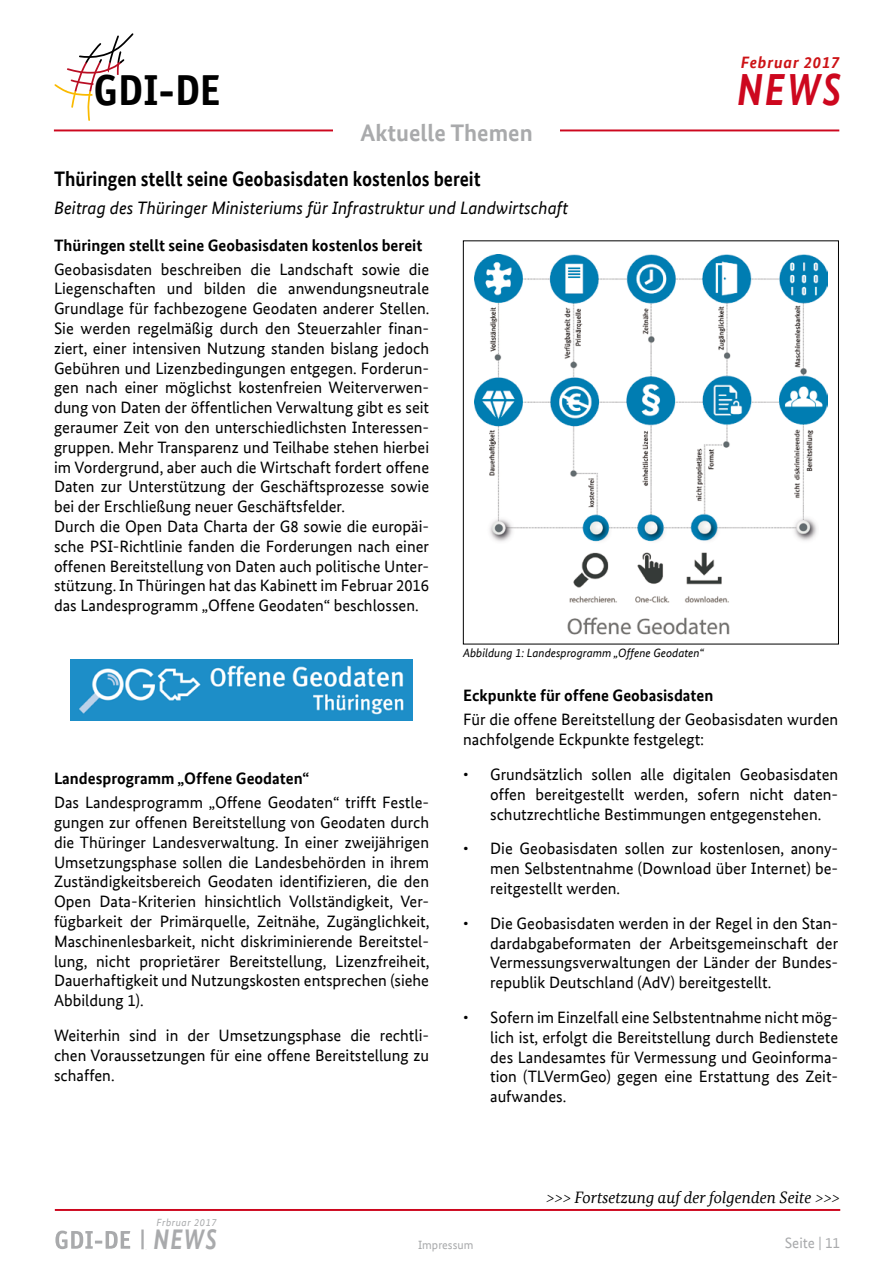
<style>
.page{position:relative;width:893px;height:1263px;background:#fff}
.page>*{position:absolute;margin:0;border:0;box-sizing:border-box;transform-origin:0 0}
.t1{font:italic 700 45px "Bundes Sans Web";color:#cd071e;scale:.85 1}
.t2{font:700 43.5px "Officina Sans";color:#000}
.t3{font:italic 700 28.35px "Bundes Sans Web";color:#a9aaac;scale:.82 1}
.t4{font:700 24px "Bundes Sans Web";color:#a9aaac}
.Überschrift{font:700 21px "Bundes Sans Web";color:#000;scale:.91 1}
.Überschrift-2{font:italic 18px "Bundes Sans Web";color:#000}
.Fliesstext{font:16.5px/19.8px "Bundes Sans Web";color:#000;text-align:justify}
.Fliesstext-2{font:700 16.5px "Bundes Sans Web";color:#000}
.t5{font:italic 16.5px "Bundes Serif Web";color:#000}
.t6{font:italic 700 16.5px "Bundes Sans Web";letter-spacing:.05em;color:#cd1316}
.t7{font:15px "Bundes Sans Web";color:#a9aaac}
.Bildunterschrift{font:italic 12px "Bundes Sans Web";color:#000}
.t8{font:12px "Bundes Sans Web";color:#a9aaac}
.t9{font:italic 10.35px "Bundes Sans Web";letter-spacing:.05em;color:#a9aaac}
</style>
<div class="page">
<hr style="left:54px;top:129px;width:785px;height:2px;background:#cd071e">
<svg style="left:54px;top:33px;width:80px;height:88px"></svg>
<hr style="left:55px;top:1209px;width:785px;height:2px;background:#cd071e">
<svg style="left:151px;top:1210px;width:69px;height:1px"></svg>
<svg style="left:55px;top:1229px;width:89px;height:21px"></svg>
<img style="left:71px;top:659px;width:341px;height:62px">
<img style="left:475px;top:254px;width:352px;height:381px">
<div style="left:463px;top:241px;width:376px;height:403px;border:1px solid #000"></div>
<div style="left:333px;top:117px;width:227px;height:29px;background:#fff"></div>
<p class="t6" style="left:741px;top:53px;width:100px">Februar 2017</p>
<h2 class="t2" style="left:93px;top:63px;width:128px">GDI-DE</h2>
<h1 class="t1" style="left:737px;top:63px;width:124px">NEWS</h1>
<p class="t4" style="left:360px;top:119px;width:174px">Aktuelle Themen</p>
<p class="Überschrift" style="left:54px;top:167px;width:470px">Thüringen stellt seine Geobasisdaten kostenlos bereit</p>
<p class="Überschrift-2" style="left:54px;top:197px;width:516px">Beitrag des Thüringer Ministeriums für Infrastruktur und Landwirtschaft</p>
<p class="Fliesstext-2" style="left:54px;top:235px;width:370px">Thüringen stellt seine Geobasisdaten kostenlos bereit</p>
<p class="Fliesstext" style="left:54px;top:259px;width:377px">Geobasisdaten beschreiben die Landschaft sowie die Liegenschaften und bilden die anwendungsneutrale Grundlage für fachbezogene Geodaten anderer Stellen.<br>Sie werden regelmäßig durch den Steuerzahler finan&shy;ziert, einer intensiven Nutzung standen bislang jedoch Gebühren und Lizenzbedingungen entgegen. Forderun&shy;gen nach einer möglichst kostenfreien Weiterverwen&shy;dung von Daten der öffentlichen Verwaltung gibt es seit geraumer Zeit von den unterschiedlichsten Interessen&shy;gruppen. Mehr Transparenz und Teilhabe stehen hierbei im Vordergrund, aber auch die Wirtschaft fordert offene Daten zur Unterstützung der Geschäftsprozesse sowie bei der Erschließung neuer Geschäftsfelder.</p>
<p class="Fliesstext" style="left:54px;top:516px;width:377px">Durch die Open Data Charta der G8 sowie die europäi&shy;sche PSI-Richtlinie fanden die Forderungen nach einer offenen Bereitstellung von Daten auch politische Unter&shy;stützung. In Thüringen hat das Kabinett im Februar 2016 das Landesprogramm „Offene Geodaten“ beschlossen.</p>
<p class="Fliesstext-2" style="left:54px;top:769px;width:257px">Landesprogramm „Offene Geodaten“</p>
<p class="Fliesstext" style="left:54px;top:793px;width:377px">Das Landesprogramm „Offene Geodaten“ trifft Festle&shy;gungen zur offenen Bereitstellung von Geodaten durch die Thüringer Landesverwaltung. In einer zweijährigen Umsetzungsphase sollen die Landesbehörden in ihrem Zuständigkeitsbereich Geodaten identifizieren, die den Open Data-Kriterien hinsichtlich Vollständigkeit, Ver&shy;fügbarkeit der Primärquelle, Zeitnähe, Zugänglichkeit, Maschinenlesbarkeit, nicht diskriminierende Bereitstel&shy;lung, nicht proprietärer Bereitstellung, Lizenzfreiheit, Dauerhaftigkeit und Nutzungskosten entsprechen (siehe Abbildung 1).</p>
<p class="Fliesstext" style="left:54px;top:1025px;width:377px">Weiterhin sind in der Umsetzungsphase die rechtli&shy;chen Voraussetzungen für eine offene Bereitstellung zu schaffen.</p>
<p class="Bildunterschrift" style="left:463px;top:646px;width:242px">Abbildung 1: Landesprogramm „Offene Geodaten“</p>
<p class="Fliesstext-2" style="left:463px;top:686px;width:252px">Eckpunkte für offene Geobasisdaten</p>
<p class="Fliesstext" style="left:463px;top:710px;width:377px">Für die offene Bereitstellung der Geobasisdaten wurden nachfolgende Eckpunkte festgelegt:</p>
<p class="Fliesstext" style="left:490px;top:764px;width:350px;text-indent:-27px">• Grundsätzlich sollen alle digitalen Geobasisdaten offen bereitgestellt werden, sofern nicht daten&shy;schutzrechtliche Bestimmungen entgegenstehen.</p>
<p class="Fliesstext" style="left:490px;top:839px;width:350px;text-indent:-27px">• Die Geobasisdaten sollen zur kostenlosen, anony&shy;men Selbstentnahme (Download über Internet) be&shy;reitgestellt werden.</p>
<p class="Fliesstext" style="left:490px;top:913px;width:350px;text-indent:-27px">• Die Geobasisdaten werden in der Regel in den Stan&shy;dardabgabeformaten der Arbeitsgemeinschaft der Vermessungsverwaltungen der Länder der Bundes&shy;republik Deutschland (AdV) bereitgestellt.</p>
<p class="Fliesstext" style="left:490px;top:1007px;width:350px;text-indent:-27px">• Sofern im Einzelfall eine Selbstentnahme nicht mög&shy;lich ist, erfolgt die Bereitstellung durch Bedienstete des Landesamtes für Vermessung und Geoinforma&shy;tion (TLVermGeo) gegen eine Erstattung des Zeit&shy;aufwandes.</p>
<p class="t9" style="left:157px;top:1216px;width:61px">Frbruar 2017</p>
<p class="t5" style="left:546px;top:1188px;width:295px">&gt;&gt;&gt; Fortsetzung auf der folgenden Seite &gt;&gt;&gt;</p>
<h3 class="t3" style="left:153px;top:1223px;width:79px">NEWS</h3>
<p class="t8" style="left:418px;top:1238px;width:57px">Impressum</p>
<p class="t7" style="left:785px;top:1234px;width:57px">Seite | 11</p>
</div>
